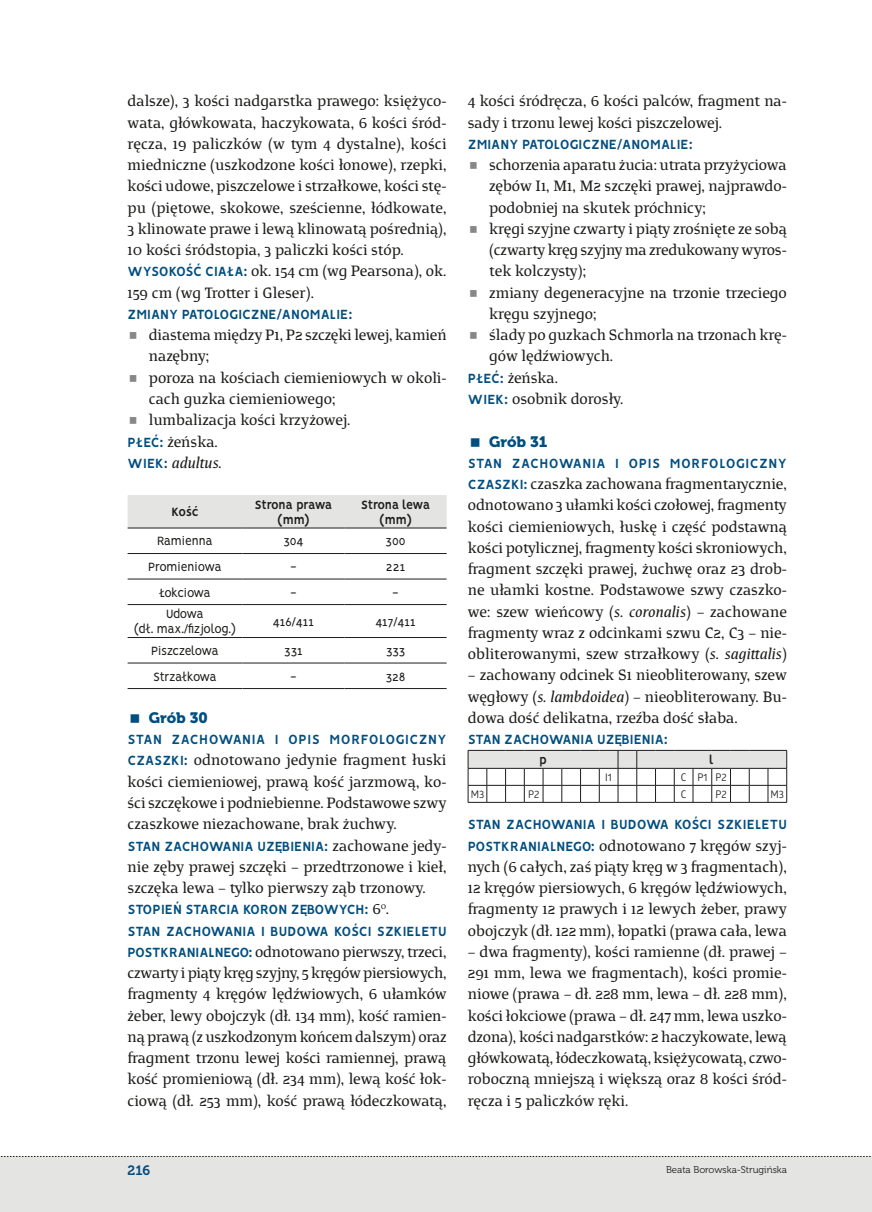
<style>
.page{position:relative;width:872px;height:1212px;background:#fff}
.page>*{position:absolute;margin:0;border:0;box-sizing:border-box;transform-origin:0 0}
._0_tekst_główny_1_ak{font:16.5px/21.3px "Pagewalker";color:#1d1d1b;text-align:justify;scale:.95 1}
._0_tekst_główny_1_ak-2{font:italic 16.5px "Pagewalker";color:#1d1d1b;scale:.95 1}
._0_tekst_główny_1_ak-3{font:700 15px "Vision";color:#004e7f;scale:.95 1}
._0_tekst_główny_1_ak-4{font:700 15px "Vision";letter-spacing:.035em;color:#004e7f;scale:.95 1}
.t1{font:15px "Museo 900";letter-spacing:-.005em;color:#004e7f}
.tabela_txt{font:13.5px "Vision";color:#1d1d1b;scale:.95 1}
.tabela_head{font:700 13.5px/15px "Vision";letter-spacing:-.03em;color:#1d1d1b;text-align:center;scale:.95 1}
.tabela_txt-2{font:13.5px "Vision";letter-spacing:-.025em;color:#1d1d1b;scale:.95 1}
.tabela_txt-3{font:13.5px "Vision";letter-spacing:-.03em;color:#1d1d1b;scale:.95 1}
.t2{font:13.5px "Museo 700";color:#004e7f}
.tabela_komórki_zęby{font:10.5px "Glober";color:#1d1d1b;scale:.95 1}
.t3{font:9.75px "Museo 300";color:#1d1d1b}
.s1{font-family:"Vision";font-weight:700;font-size:15px;color:#004e7f}
.s2{font-family:"Vision";font-weight:700;font-style:normal;font-size:15px;color:#004e7f}
.s3{font-family:"Pagewalker";font-weight:400;font-size:16.5px;color:#1d1d1b}
.s4{font-style:italic}
</style>
<div class="page">
<div style="left:0;top:1156px;width:872px;height:56px;background:#e4e4e3"></div>
<svg style="left:1px;top:1156px;width:870px;height:1px"></svg>
<div style="left:128px;top:495px;width:318px;height:33px;background:#e4e4e3"></div>
<svg style="left:128px;top:578px;width:318px;height:85px"></svg>
<hr style="left:128px;top:553px;width:114px;height:1px;background:#1d1d1b">
<hr style="left:242px;top:553px;width:102px;height:1px;background:#1d1d1b">
<hr style="left:344px;top:553px;width:102px;height:1px;background:#1d1d1b">
<hr style="left:128px;top:579px;width:114px;height:1px;background:#1d1d1b">
<hr style="left:242px;top:579px;width:102px;height:1px;background:#1d1d1b">
<hr style="left:344px;top:579px;width:102px;height:1px;background:#1d1d1b">
<hr style="left:128px;top:604px;width:114px;height:1px;background:#1d1d1b">
<hr style="left:242px;top:604px;width:102px;height:1px;background:#1d1d1b">
<hr style="left:344px;top:604px;width:102px;height:1px;background:#1d1d1b">
<hr style="left:128px;top:637px;width:114px;height:1px;background:#1d1d1b">
<hr style="left:242px;top:637px;width:102px;height:1px;background:#1d1d1b">
<hr style="left:344px;top:637px;width:102px;height:1px;background:#1d1d1b">
<hr style="left:128px;top:663px;width:114px;height:1px;background:#1d1d1b">
<hr style="left:242px;top:663px;width:102px;height:1px;background:#1d1d1b">
<hr style="left:344px;top:663px;width:102px;height:1px;background:#1d1d1b">
<hr style="left:128px;top:688px;width:114px;height:1px;background:#1d1d1b">
<hr style="left:242px;top:688px;width:102px;height:1px;background:#1d1d1b">
<hr style="left:344px;top:688px;width:102px;height:1px;background:#1d1d1b">
<hr style="left:128px;top:528px;width:114px;height:1px;background:#1d1d1b">
<hr style="left:242px;top:528px;width:102px;height:1px;background:#1d1d1b">
<hr style="left:344px;top:528px;width:102px;height:1px;background:#1d1d1b">
<svg style="left:468px;top:750px;width:319px;height:53px"></svg>
<p class="_0_tekst_główny_1_ak" style="left:128px;top:90px;width:337px">dalsze), 3 kości nadgarstka prawego: księżyco&shy;wata, główkowata, haczykowata, 6 kości śród&shy;ręcza, 19 paliczków (w tym 4 dystalne), kości miedniczne (uszkodzone kości łonowe), rzepki, kości udowe, piszczelowe i strzałkowe, kości stę&shy;pu (piętowe, skokowe, sześcienne, łódkowate, 3 klinowate prawe i lewą klinowatą pośrednią), 10 kości śródstopia, 3 paliczki kości stóp.</p>
<p class="_0_tekst_główny_1_ak" style="left:128px;top:261px;width:337px"><span class="s1">WYSOKOŚĆ CIAŁA:</span> ok. 154 cm (wg Pearsona), ok.<br>159 cm (wg Trotter i Gleser).</p>
<p class="_0_tekst_główny_1_ak-3" style="left:128px;top:305px;width:238px">ZMIANY PATOLOGICZNE/ANOMALIE:</p>
<p class="_0_tekst_główny_1_ak" style="left:149px;top:324px;width:315px">diastema między P1, P2 szczęki lewej, kamień nazębny;</p>
<p class="_0_tekst_główny_1_ak" style="left:149px;top:367px;width:315px">poroza na kościach ciemieniowych w okoli&shy;cach guzka ciemieniowego;</p>
<p class="_0_tekst_główny_1_ak" style="left:149px;top:409px;width:214px">lumbalizacja kości krzyżowej.</p>
<p class="_0_tekst_główny_1_ak" style="left:128px;top:431px;width:97px"><span class="s1">PŁEĆ:</span> żeńska.</p>
<p class="_0_tekst_główny_1_ak-2" style="left:128px;top:453px;width:101px"><span class="s2">WIEK:</span> adultus.</p>
<p class="tabela_head" style="left:172px;top:506px;width:30px">Kość</p>
<p class="tabela_head" style="left:254px;top:498px;width:84px">Strona prawa (mm)</p>
<p class="tabela_head" style="left:361px;top:498px;width:75px">Strona lewa (mm)</p>
<p class="tabela_txt" style="left:157px;top:533px;width:60px">Ramienna</p>
<p class="tabela_txt" style="left:283px;top:533px;width:22px">304</p>
<p class="tabela_txt" style="left:386px;top:533px;width:22px">300</p>
<p class="tabela_txt" style="left:148px;top:559px;width:79px">Promieniowa</p>
<p class="tabela_txt" style="left:290px;top:559px;width:8px">-</p>
<p class="tabela_txt" style="left:386px;top:559px;width:22px">221</p>
<p class="tabela_txt-3" style="left:159px;top:584px;width:56px">Łokciowa</p>
<p class="tabela_txt" style="left:290px;top:584px;width:8px">-</p>
<p class="tabela_txt" style="left:392px;top:584px;width:8px">-</p>
<p class="tabela_txt" style="left:166px;top:606px;width:41px">Udowa</p>
<p class="tabela_txt" style="left:134px;top:621px;width:109px">(dł. max./fizjolog.)</p>
<p class="tabela_txt" style="left:273px;top:614px;width:45px">416/411</p>
<p class="tabela_txt" style="left:375px;top:614px;width:44px">417/411</p>
<p class="tabela_txt-2" style="left:151px;top:643px;width:73px">Piszczelowa</p>
<p class="tabela_txt" style="left:284px;top:643px;width:21px">331</p>
<p class="tabela_txt" style="left:386px;top:643px;width:22px">333</p>
<p class="tabela_txt" style="left:153px;top:668px;width:69px">Strzałkowa</p>
<p class="tabela_txt" style="left:290px;top:668px;width:8px">-</p>
<p class="tabela_txt" style="left:386px;top:668px;width:22px">328</p>
<p class="t1" style="left:149px;top:709px;width:60px">Grób 30</p>
<p class="_0_tekst_główny_1_ak-4" style="left:128px;top:731px;width:337px">STAN ZACHOWANIA I OPIS MORFOLOGICZNY</p>
<p class="_0_tekst_główny_1_ak" style="left:128px;top:749px;width:337px"><span class="s1">CZASZKI:</span> odnotowano jedynie fragment łuski kości ciemieniowej, prawą kość jarzmową, ko&shy;ści szczękowe i podniebienne. Podstawowe szwy czaszkowe niezachowane, brak żuchwy.</p>
<p class="_0_tekst_główny_1_ak-3" style="left:128px;top:837px;width:337px">STAN ZACHOWANIA UZĘBIENIA: <span class="s3">zachowane jedy-</span></p>
<p class="_0_tekst_główny_1_ak" style="left:128px;top:856px;width:337px">nie zęby prawej szczęki – przedtrzonowe i kieł, szczęka lewa – tylko pierwszy ząb trzonowy.</p>
<p class="_0_tekst_główny_1_ak-3" style="left:128px;top:901px;width:277px">STOPIEŃ STARCIA KORON ZĘBOWYCH: <span class="s3">6</span><sup>0</sup><span class="s3">.</span></p>
<p class="_0_tekst_główny_1_ak-3" style="left:128px;top:922px;width:337px">STAN ZACHOWANIA I BUDOWA KOŚCI SZKIELETU</p>
<p class="_0_tekst_główny_1_ak" style="left:128px;top:941px;width:337px"><span class="s1">POSTKRANIALNEGO:</span> odnotowano pierwszy, trzeci, czwarty i piąty kręg szyjny, 5 kręgów piersiowych, fragmenty 4 kręgów lędźwiowych, 6 ułamków żeber, lewy obojczyk (dł. 134 mm), kość ramien&shy;ną prawą (z uszkodzonym końcem dalszym) oraz fragment trzonu lewej kości ramiennej, prawą kość promieniową (dł. 234 mm), lewą kość łok&shy;ciową (dł. 253 mm), kość prawą łódeczkowatą,</p>
<p class="_0_tekst_główny_1_ak" style="left:468px;top:90px;width:337px">4 kości śródręcza, 6 kości palców, fragment na&shy;sady i trzonu lewej kości piszczelowej.</p>
<p class="_0_tekst_główny_1_ak-3" style="left:468px;top:135px;width:238px">ZMIANY PATOLOGICZNE/ANOMALIE:</p>
<p class="_0_tekst_główny_1_ak" style="left:489px;top:154px;width:315px">schorzenia aparatu żucia: utrata przyżyciowa zębów I1, M1, M2 szczęki prawej, najprawdo&shy;podobniej na skutek próchnicy;</p>
<p class="_0_tekst_główny_1_ak" style="left:489px;top:218px;width:315px">kręgi szyjne czwarty i piąty zrośnięte ze sobą (czwarty kręg szyjny ma zredukowany wyros&shy;tek kolczysty);</p>
<p class="_0_tekst_główny_1_ak" style="left:489px;top:282px;width:315px">zmiany degeneracyjne na trzonie trzeciego kręgu szyjnego;</p>
<p class="_0_tekst_główny_1_ak" style="left:489px;top:324px;width:315px">ślady po guzkach Schmorla na trzonach krę&shy;gów lędźwiowych.</p>
<p class="_0_tekst_główny_1_ak" style="left:468px;top:367px;width:97px"><span class="s1">PŁEĆ:</span> żeńska.</p>
<p class="_0_tekst_główny_1_ak" style="left:468px;top:388px;width:165px"><span class="s1">WIEK:</span> osobnik dorosły.</p>
<p class="t1" style="left:489px;top:433px;width:60px">Grób 31</p>
<p class="_0_tekst_główny_1_ak-4" style="left:468px;top:454px;width:337px">STAN ZACHOWANIA I OPIS MORFOLOGICZNY</p>
<p class="_0_tekst_główny_1_ak" style="left:468px;top:473px;width:337px"><span class="s1">CZASZKI:</span> czaszka zachowana fragmentarycznie, odnotowano 3 ułamki kości czołowej, fragmenty kości ciemieniowych, łuskę i część podstawną kości potylicznej, fragmenty kości skroniowych, fragment szczęki prawej, żuchwę oraz 23 drob&shy;ne ułamki kostne. Podstawowe szwy czaszko&shy;we: szew wieńcowy (<span class="s4">s. coronalis</span>) – zachowane fragmenty wraz z odcinkami szwu C2, C3 – nie&shy;obliterowanymi, szew strzałkowy (<span class="s4">s. sagittalis</span>)</p>
<p class="_0_tekst_główny_1_ak" style="left:468px;top:664px;width:337px">– zachowany odcinek S1 nieobliterowany, szew węgłowy (<span class="s4">s. lambdoidea</span>) – nieobliterowany. Bu&shy;dowa dość delikatna, rzeźba dość słaba.</p>
<p class="_0_tekst_główny_1_ak-3" style="left:468px;top:731px;width:212px">STAN ZACHOWANIA UZĘBIENIA:</p>
<p class="tabela_head" style="left:539px;top:753px;width:9px">p</p>
<p class="tabela_head" style="left:709px;top:753px;width:6px">l</p>
<p class="tabela_komórki_zęby" style="left:605px;top:769px;width:9px">I1</p>
<p class="tabela_komórki_zęby" style="left:681px;top:769px;width:7px">C</p>
<p class="tabela_komórki_zęby" style="left:697px;top:769px;width:12px">P1</p>
<p class="tabela_komórki_zęby" style="left:715px;top:769px;width:13px">P2</p>
<p class="tabela_komórki_zęby" style="left:471px;top:787px;width:16px">M3</p>
<p class="tabela_komórki_zęby" style="left:528px;top:787px;width:13px">P2</p>
<p class="tabela_komórki_zęby" style="left:681px;top:787px;width:7px">C</p>
<p class="tabela_komórki_zęby" style="left:715px;top:787px;width:13px">P2</p>
<p class="tabela_komórki_zęby" style="left:770px;top:787px;width:16px">M3</p>
<p class="_0_tekst_główny_1_ak-3" style="left:468px;top:816px;width:337px">STAN ZACHOWANIA I BUDOWA KOŚCI SZKIELETU</p>
<p class="_0_tekst_główny_1_ak" style="left:468px;top:835px;width:337px"><span class="s1">POSTKRANIALNEGO:</span> odnotowano 7 kręgów szyj&shy;nych (6 całych, zaś piąty kręg w 3 fragmentach), 12 kręgów piersiowych, 6 kręgów lędźwiowych, fragmenty 12 prawych i 12 lewych żeber, prawy obojczyk (dł. 122 mm), łopatki (prawa cała, lewa</p>
<p class="_0_tekst_główny_1_ak" style="left:468px;top:941px;width:337px">– dwa fragmenty), kości ramienne (dł. prawej – 291 mm, lewa we fragmentach), kości promie&shy;niowe (prawa – dł. 228 mm, lewa – dł. 228 mm), kości łokciowe (prawa – dł. 247 mm, lewa uszko&shy;dzona), kości nadgarstków: 2 haczykowate, lewą główkowatą, łódeczkowatą, księżycowatą, czwo&shy;roboczną mniejszą i większą oraz 8 kości śród&shy;ręcza i 5 paliczków ręki.</p>
<p class="t2" style="left:128px;top:1163px;width:24px">216</p>
<p class="t3" style="left:666px;top:1164px;width:122px">Beata Borowska-Strugińska</p>
</div>
